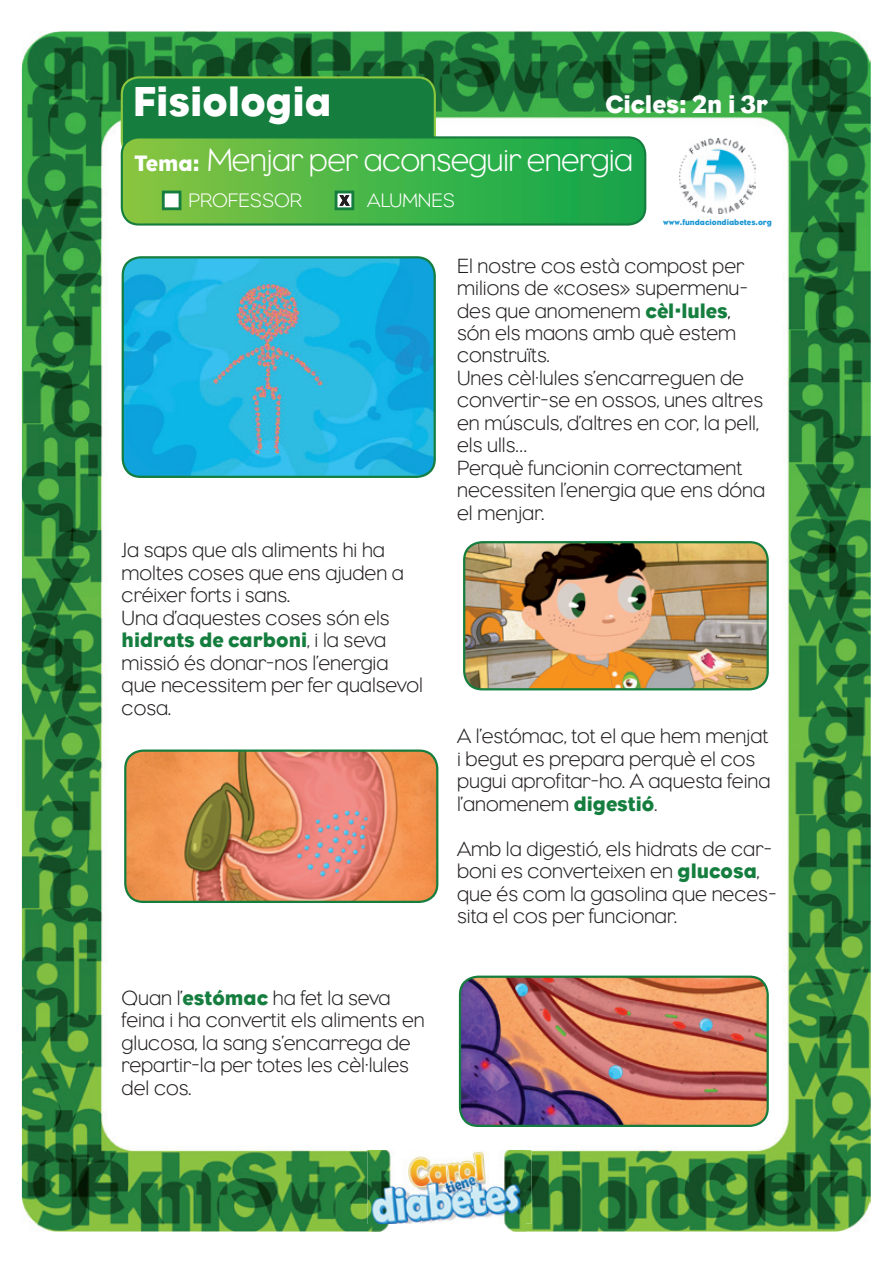
<style>
.page{position:relative;width:893px;height:1263px;background:#fff}
.page>*{position:absolute;margin:0;border:0;box-sizing:border-box;transform-origin:0 0}
.t1{font:42.75px "Eagle";color:#fff}
.t2{font:300 33px "Eagle";letter-spacing:-.02em;color:#fff}
.t3{font:25.65px "Eagle";color:#fff}
.t4{font:22.8px "Eagle";color:#fff}
.t5{font:300 21px/22.5px "Eagle";color:#231f20}
.t6{font:300 19.95px "Eagle";color:#fff}
.t7{font:8.25px "Eagle";color:#1996d4}
.s1{font-weight:400;color:#157e3f}
.s2{color:#000}
</style>
<div class="page">
<img style="left:22px;top:31px;width:849px;height:1200px">
<div style="left:121px;top:76px;width:315px;height:60px;background:#157e3f"></div>
<svg style="left:121px;top:136px;width:525px;height:90px;background:#47b248"></svg>
<svg style="left:162px;top:191px;width:19px;height:19px"></svg>
<img style="left:680px;top:138px;width:75px;height:75px">
<img style="left:368px;top:1136px;width:157px;height:96px">
<img style="left:367px;top:1150px;width:164px;height:73px">
<svg style="left:122px;top:256px;width:314px;height:222px;background:#26b0d9"></svg>
<img style="left:463px;top:541px;width:306px;height:149px">
<svg style="left:124px;top:749px;width:314px;height:154px;background:#d68c5e"></svg>
<img style="left:459px;top:975px;width:310px;height:152px">
<svg style="left:335px;top:191px;width:19px;height:19px"></svg>
<h1 class="t1" style="left:133px;top:77px;width:201px">Fisiologia</h1>
<p class="t4" style="left:135px;top:151px;width:67px">Tema:</p>
<p class="t6" style="left:188px;top:189px;width:115px">PROFESSOR</p>
<p class="t3" style="left:605px;top:90px;width:165px">Cicles: 2n i 3r</p>
<h2 class="t2" style="left:207px;top:142px;width:427px">Menjar per aconseguir energia</h2>
<p class="t6" style="left:367px;top:189px;width:89px">ALUMNES</p>
<p class="t7" style="left:663px;top:218px;width:110px">www.fundaciondiabetes.org</p>
<p class="t5" style="left:122px;top:539px;width:303px">Ja saps que als aliments hi ha moltes coses que ens ajuden a créixer forts i sans.<br>Una d’aquestes coses són els <span class="s1">hidrats de carboni</span>, i la seva missió és donar-nos l’energia que necessitem per fer qualsevol cosa.</p>
<p class="t5" style="left:122px;top:987px;width:305px">Quan l’<span class="s1">estómac</span> ha fet la seva feina i ha convertit els aliments en glucosa, la sang s’encarrega de repartir-la per totes les cèl·lules del cos.</p>
<p class="t5" style="left:457px;top:254px;width:310px">El nostre cos està compost per milions de «coses» supermenu&shy;des que anomenem <span class="s1">cèl·lules</span><span class="s2">, </span>són els maons amb què estem construïts.<br>Unes cèl·lules s’encarreguen de convertir-se en ossos, unes altres en músculs, d’altres en cor, la pell, els ulls…<br>Perquè funcionin correctament necessiten l’energia que ens dóna el menjar.</p>
<p class="t5" style="left:457px;top:725px;width:315px">A l’estómac, tot el que hem menjat i begut es prepara perquè el cos pugui aprofitar-ho. A aquesta feina l’anomenem <span class="s1">digestió</span>.</p>
<p class="t5" style="left:457px;top:837px;width:321px">Amb la digestió, els hidrats de car&shy;boni es converteixen en <span class="s1">glucosa</span>, que és com la gasolina que neces&shy;sita el cos per funcionar.</p>
</div>
